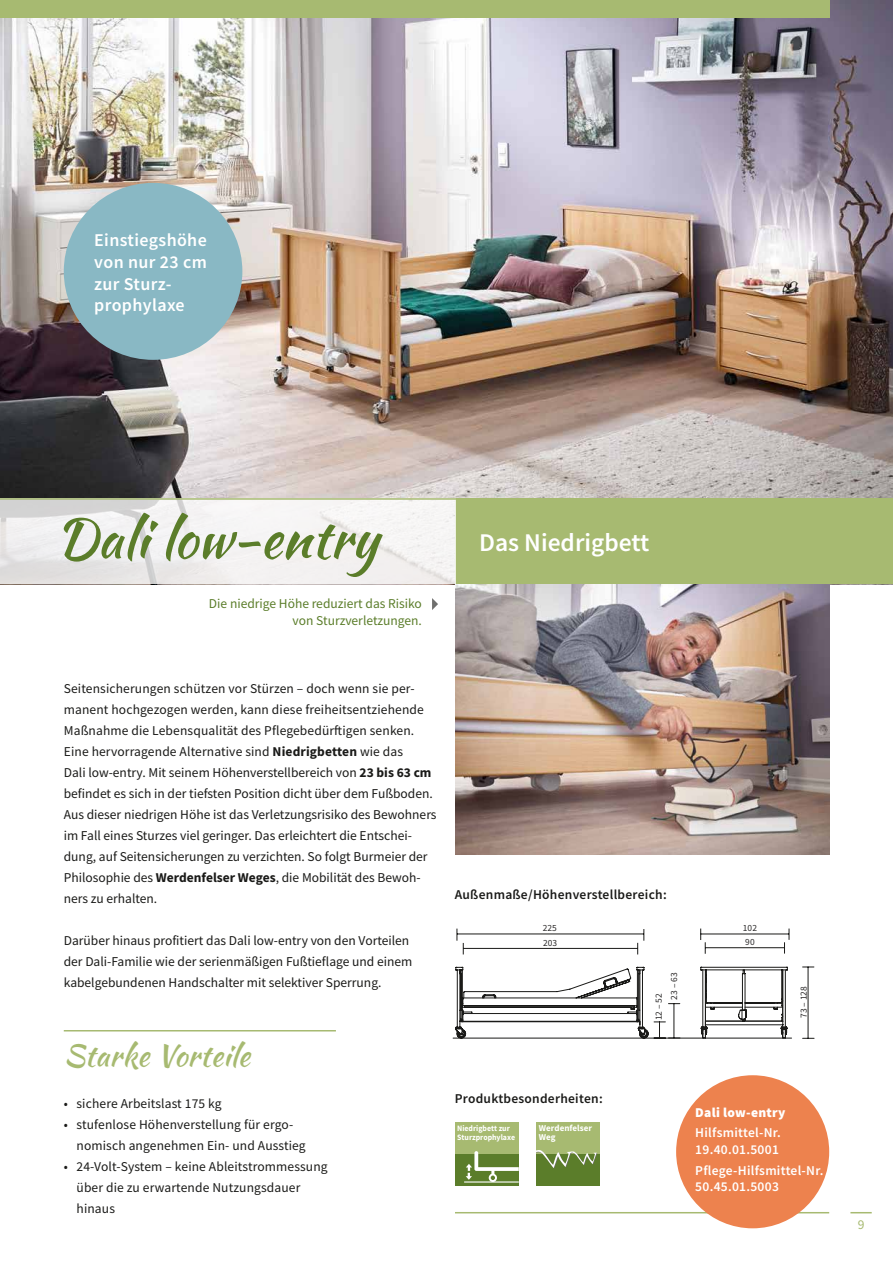
<style>
.page{position:relative;width:893px;height:1263px;background:#fff}
.page>*{position:absolute;margin:0;border:0;box-sizing:border-box;transform-origin:0 0}
.t1{font:54px "Kaushan Script";color:#5b7d2a}
.t2{font:30px "Kaushan Script";letter-spacing:.01em;color:#a7ba71}
.t3{font:600 25.5px "Source Sans Pro";color:#fff}
.t4{font:600 18px/21.6px "Source Sans Pro";letter-spacing:.02em;color:#fff}
.t5{font:17.4px "Source Sans Pro";color:#2b2a2a}
.t6{font:13.5px/21px "Source Sans Pro";color:#1a1a18}
.t7{font:600 13.5px/16.5px "Source Sans Pro";letter-spacing:.02em;color:#fff}
.t8{font:13.5px/17px "Source Sans Pro";color:#5b7d2a;text-align:right}
.t9{font:600 13.5px "Source Sans Pro";letter-spacing:.02em;color:#1a1a18}
.t10{font:900 13.5px "Source Sans Pro";letter-spacing:.02em;color:#fff}
.t11{font:13.5px "Source Sans Pro";color:#a7ba71}
.t12{font:9.45px/15.5px "Source Sans Pro";color:#2b2929}
.t13{font:700 9px/9px "Source Sans Pro";color:#fff}
.t14{font:700 8.25px/9px "Source Sans Pro";color:#fff;scale:.95 1}
.s1{font-weight:700}
</style>
<div class="page">
<svg style="left:850px;top:1212px;width:22px;height:1px"></svg>
<img style="left:0;top:0;width:893px;height:498px">
<div style="left:0;top:0;width:829px;height:17px;background:#a7ba71"></div>
<div style="left:455px;top:499px;width:438px;height:85px;background:#a7ba71"></div>
<svg style="left:0;top:500px;width:455px;height:84px;fill:#f3f1f1"></svg>
<hr style="left:701px;top:934px;width:88px;height:1px;background:#1a1a18">
<svg style="left:700px;top:928px;width:6px;height:26px"></svg>
<svg style="left:784px;top:928px;width:6px;height:25px"></svg>
<hr style="left:705px;top:947px;width:79px;height:1px;background:#1a1a18">
<svg style="left:644px;top:929px;width:1px;height:12px"></svg>
<hr style="left:457px;top:934px;width:187px;height:1px;background:#1a1a18">
<svg style="left:457px;top:928px;width:7px;height:26px"></svg>
<hr style="left:463px;top:948px;width:175px;height:1px;background:#1a1a18">
<svg style="left:453px;top:966px;width:361px;height:73px"></svg>
<hr style="left:455px;top:1212px;width:374px;height:1px;background:#a7ba71">
<hr style="left:0;top:498px;width:893px;height:2px;background:#a7ba71">
<img style="left:455px;top:584px;width:374px;height:271px">
<div style="left:64px;top:183px;width:178px;height:177px;background:#89b8c4;border-radius:50%"></div>
<svg style="left:432px;top:598px;width:6px;height:12px"></svg>
<hr style="left:64px;top:1030px;width:272px;height:1px;background:#a7ba71">
<div style="left:455px;top:1122px;width:64px;height:64px;background:#a7ba71"></div>
<div style="left:455px;top:1154px;width:64px;height:32px;background:#5b7d2a"></div>
<svg style="left:464px;top:1151px;width:55px;height:31px"></svg>
<div style="left:536px;top:1122px;width:64px;height:64px;background:#a7ba71"></div>
<div style="left:536px;top:1154px;width:64px;height:32px;background:#5b7d2a"></div>
<svg style="left:536px;top:1150px;width:61px;height:18px"></svg>
<div style="left:676px;top:1075px;width:153px;height:153px;background:#ed824e;border-radius:50%"></div>
<h3 class="t4" style="left:94px;top:229px;width:114px">Einstiegshöhe von nur 23 cm zur Sturz&shy;prophylaxe</h3>
<h1 class="t1" style="left:55px;top:499px;width:324px">Dali low-entry</h1>
<p class="t8" style="left:209px;top:595px;width:214px">Die niedrige Höhe reduziert das Risiko von Sturzverletzungen.</p>
<h3 class="t3" style="left:479px;top:526px;width:172px">Das Niedrigbett</h3>
<p class="t6" style="left:64px;top:678px;width:374px">Seitensicherungen schützen vor Stürzen – doch wenn sie per&shy;manent hochgezogen werden, kann diese freiheitsentziehende Maßnahme die Lebensqualität des Pflegebedürftigen senken.<br>Eine hervorragende Alternative sind <span class="s1">Niedrigbetten</span> wie das<br>Dali low-entry. Mit seinem Höhenverstellbereich von <span class="s1">23 bis 63 cm </span>befindet es sich in der tiefsten Position dicht über dem Fußboden.<br>Aus dieser niedrigen Höhe ist das Verletzungsrisiko des Bewohners im Fall eines Sturzes viel geringer. Das erleichtert die Entschei&shy;dung, auf Seitensicherungen zu verzichten. So folgt Burmeier der Philosophie des <span class="s1">Werdenfelser Weges</span>, die Mobilität des Bewoh&shy;ners zu erhalten.</p>
<p class="t6" style="left:64px;top:930px;width:350px">Darüber hinaus profitiert das Dali low-entry von den Vorteilen der Dali-Familie wie der serienmäßigen Fußtieflage und einem kabelgebundenen Handschalter mit selektiver Sperrung.</p>
<h2 class="t2" style="left:64px;top:1033px;width:188px">Starke Vorteile</h2>
<p class="t6" style="left:64px;top:1092px;width:159px">• sichere Arbeitslast 175 kg</p>
<p class="t6" style="left:77px;top:1113px;width:231px;text-indent:-13px">• stufenlose Höhenverstellung für ergo&shy;nomisch angenehmen Ein- und Ausstieg</p>
<p class="t6" style="left:77px;top:1155px;width:253px;text-indent:-13px">• 24-Volt-System – keine Ableitstrommessung über die zu erwartende Nutzungsdauer hinaus</p>
<p class="t9" style="left:455px;top:885px;width:213px">Außenmaße/Höhenverstellbereich:</p>
<p class="t5" style="left:456px;top:887px;width:103px">Dali low-entry</p>
<p class="t12" style="left:543px;top:920px;width:16px">225</p>
<p class="t12" style="left:743px;top:920px;width:16px">102</p>
<p class="t12" style="left:543px;top:935px;width:16px">203</p>
<p class="t12" style="left:745px;top:934px;width:11px">90</p>
<p class="t12" style="left:651px;top:999px;width:28px;text-indent:-21px;rotate:-90deg">12 – 52<br>23 – 63</p>
<p class="t12" style="left:796px;top:1018px;width:33px;rotate:-90deg">73 – 128</p>
<p class="t9" style="left:455px;top:1090px;width:149px">Produktbesonderheiten:</p>
<p class="t14" style="left:457px;top:1124px;width:63px">Niedrigbett zur<br>Sturzprophylaxe</p>
<p class="t13" style="left:539px;top:1123px;width:55px">Werdenfelser<br>Weg</p>
<p class="t10" style="left:695px;top:1103px;width:92px">Dali low-entry</p>
<p class="t7" style="left:695px;top:1124px;width:87px">Hilfsmittel-Nr.<br>19.40.01.5001</p>
<p class="t7" style="left:695px;top:1162px;width:130px">Pflege-Hilfsmittel-Nr.<br>50.45.01.5003</p>
<p class="t11" style="left:858px;top:1216px;width:8px">9</p>
</div>
